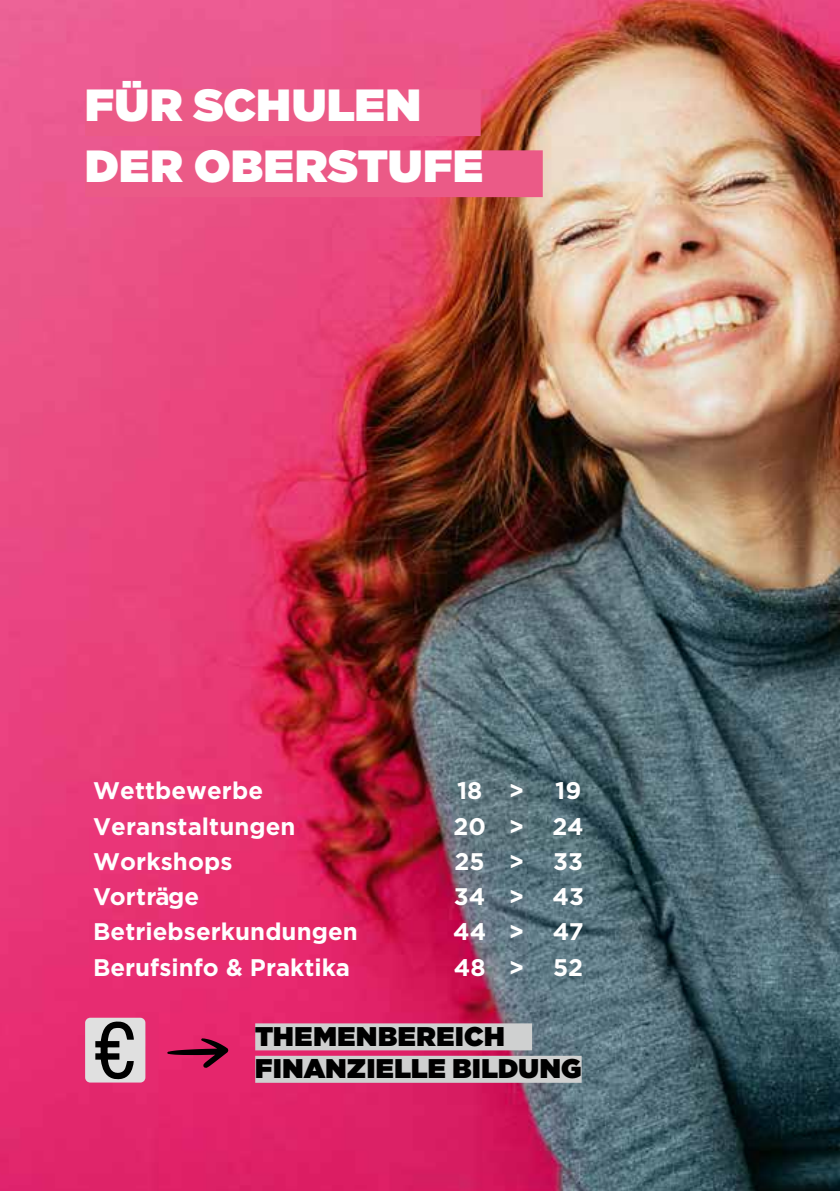
<style>
.page{position:relative;width:840px;height:1191px;background:#fff}
.page>*{position:absolute;margin:0;border:0;box-sizing:border-box;transform-origin:0 0}
.t1{font:900 45px/61px "Gotham";letter-spacing:.02em;color:#fff}
.t2{font:900 27px/32.4px "Gotham";letter-spacing:.02em;color:#000}
.t3{font:700 24px/35.2px "Gotham";letter-spacing:.005em;color:#fff;text-align:justify}
</style>
<div class="page">
<img style="left:0;top:0;width:839px;height:1191px">
<div style="left:85px;top:89px;width:395px;height:47px;background:#eb5a87"></div>
<div style="left:85px;top:150px;width:457px;height:47px;background:#eb5a87"></div>
<svg style="left:167px;top:1038px;width:61px;height:29px;background:#a11b4c"></svg>
<div style="left:255px;top:1023px;width:277px;height:27px;background:#cfd0d0"></div>
<div style="left:255px;top:1055px;width:326px;height:27px;background:#cfd0d0"></div>
<div style="left:85px;top:1017px;width:60px;height:65px;background:#e0e0e0;border-radius:5px"></div>
<svg style="left:95px;top:1021px;width:39px;height:58px"></svg>
<h1 class="t1" style="left:85px;top:74px;width:399px">FÜR SCHULEN<br>DER OBERSTUFE</h1>
<p class="t3" style="left:93px;top:773px;width:266px;text-align:left">Wettbewerbe<br>Veranstaltungen<br>Workshops<br>Vorträge<br>Betriebserkundungen<br>Berufsinfo &amp; Praktika</p>
<p class="t3" style="left:453px;top:773px;width:132px;text-indent:102px">19<br>20 &gt; 24<br>25 &gt; 33<br>34 &gt; 43<br>44 &gt; 47</p>
<p class="t3" style="left:457px;top:773px;width:69px">18 &gt;</p>
<p class="t3" style="left:453px;top:949px;width:131px">48 &gt; 52</p>
<p class="t2" style="left:255px;top:1019px;width:328px">THEMENBEREICH<br>FINANZIELLE BILDUNG</p>
</div>
